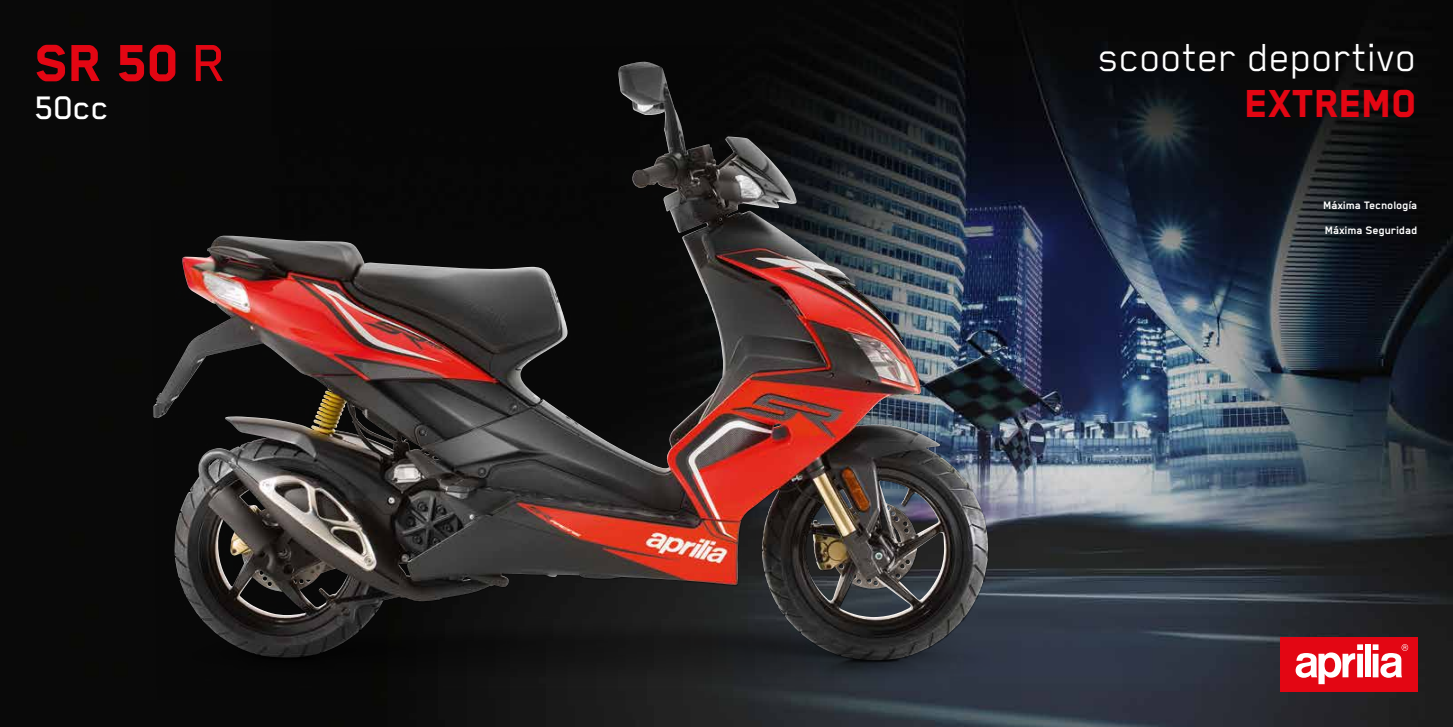
<style>
.page{position:relative;width:1453px;height:727px;background:#fff}
.page>*{position:absolute;margin:0;border:0;box-sizing:border-box;transform-origin:0 0}
.t1{font:800 60px "Blender Pro";color:#e30613}
.t2{font:45px "Blender Pro";color:#fff}
.t3{font:800 45px "Blender Pro";color:#e30613}
.t4{font:500 37.5px "Blender Pro";color:#fff}
.t5{font:700 12.5px/25px "Blender Pro";color:#fff}
.s1{font-weight:500}
</style>
<div class="page">
<img style="left:0;top:0;width:1453px;height:726px">
<div style="left:1280px;top:636px;width:137px;height:55px;background:#e30613"></div>
<svg style="left:1295px;top:644px;width:68px;height:40px"></svg>
<div style="left:1365px;top:644px;width:5px;height:33px;background:#fff"></div>
<svg style="left:1372px;top:644px;width:36px;height:33px"></svg>
<img style="left:149px;top:41px;width:872px;height:658px">
<img style="left:510px;top:62px;width:213px;height:406px">
<h1 class="t1" style="left:35px;top:31px;width:194px">SR 50 <span class="s1">R</span></h1>
<h3 class="t4" style="left:35px;top:87px;width:76px">50cc</h3>
<h2 class="t2" style="left:1099px;top:33px;width:320px">scooter deportivo</h2>
<h2 class="t3" style="left:1245px;top:79px;width:173px">EXTREMO</h2>
<p class="t5" style="left:1323px;top:192px;width:96px">Máxima Tecnología<br>Máxima Seguridad</p>
</div>
